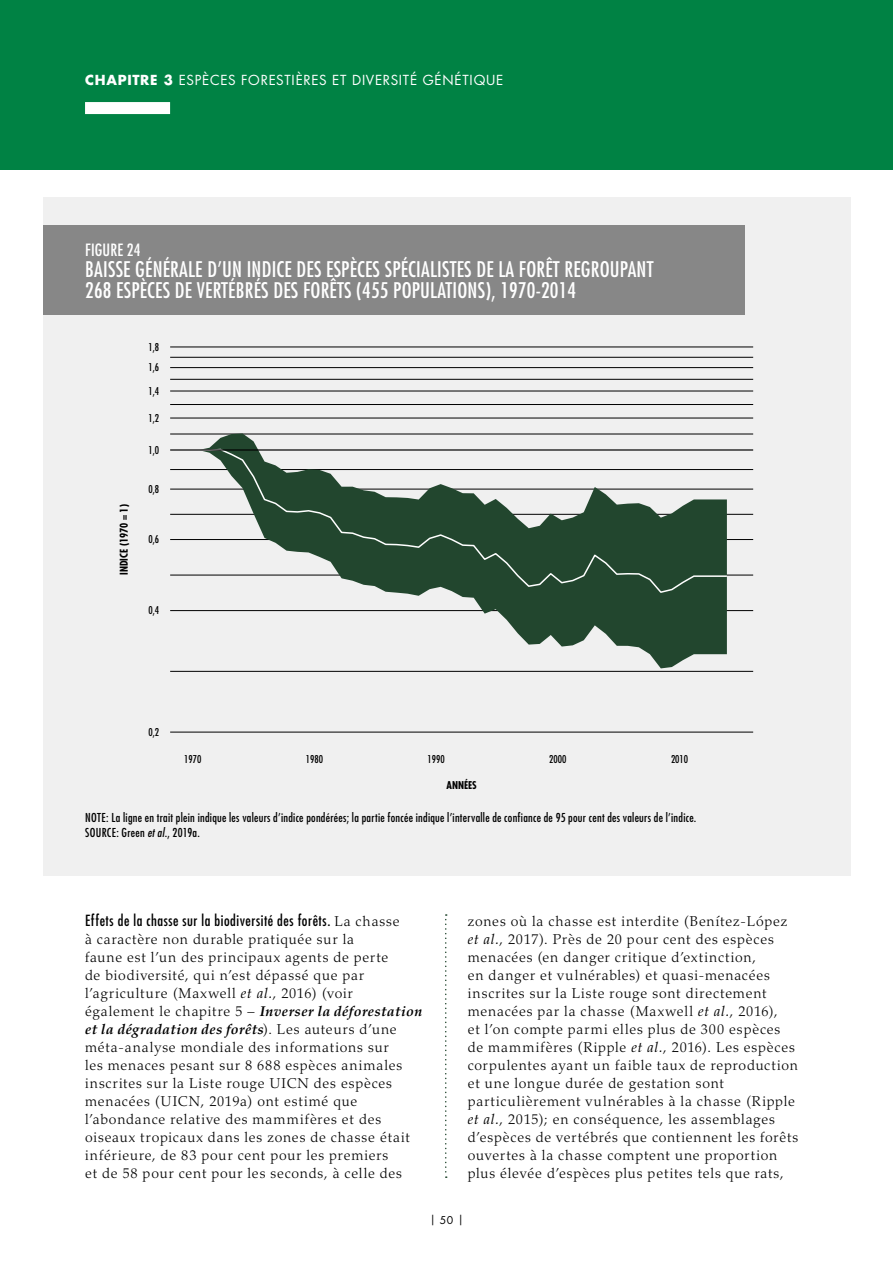
<style>
.page{position:relative;width:893px;height:1263px;background:#fff}
.page>*{position:absolute;margin:0;border:0;box-sizing:border-box;transform-origin:0 0}
.t1{font:condensed 21px/21px "Futura Std";letter-spacing:.01em;color:#fff}
.t2{font:condensed 16.5px "Futura Std";letter-spacing:.01em;color:#fff}
.t3{font:condensed 15px "Futura Std";letter-spacing:.035em;color:#000}
.t4{font:300 14.25px/18px "Palatino LT Std";letter-spacing:.055em;color:#000}
.t5{font:13.5px "Futura Std";letter-spacing:.055em;color:#fff}
.t6{font:condensed 12px/15px "Futura Std";letter-spacing:.025em;color:#000}
.t7{font:condensed 10.5px "Futura Std";color:#000}
.t8{font:700 condensed 10.5px "Futura Std";color:#000}
.t9{font:10.5px "Futura Std";color:#000}
.s1{font-weight:700}
.s2{font-style:italic}
.s3{font-family:"Palatino LT Std";font-weight:300;font-stretch:normal;font-size:14.25px}
.s4{font-weight:400;font-style:italic}
.s5{font-weight:700;font-style:italic}
</style>
<div class="page">
<div style="left:0;top:0;width:893px;height:170px;background:#008244"></div>
<div style="left:85px;top:102px;width:85px;height:12px;background:#fff"></div>
<svg style="left:445px;top:914px;width:2px;height:264px"></svg>
<div style="left:43px;top:197px;width:808px;height:679px;background:#f0f0f0"></div>
<div style="left:43px;top:225px;width:701px;height:90px;background:#878787"></div>
<hr style="left:170px;top:671px;width:583px;height:1px;background:#000">
<hr style="left:170px;top:575px;width:583px;height:1px;background:#000">
<hr style="left:170px;top:514px;width:583px;height:1px;background:#000">
<hr style="left:170px;top:469px;width:583px;height:1px;background:#000">
<hr style="left:170px;top:434px;width:583px;height:1px;background:#000">
<hr style="left:170px;top:404px;width:583px;height:1px;background:#000">
<hr style="left:170px;top:379px;width:583px;height:1px;background:#000">
<hr style="left:170px;top:357px;width:583px;height:1px;background:#000">
<hr style="left:170px;top:732px;width:583px;height:1px;background:#000">
<hr style="left:170px;top:610px;width:583px;height:1px;background:#000">
<hr style="left:170px;top:539px;width:583px;height:1px;background:#000">
<hr style="left:170px;top:489px;width:583px;height:1px;background:#000">
<hr style="left:170px;top:418px;width:583px;height:1px;background:#000">
<hr style="left:170px;top:391px;width:583px;height:1px;background:#000">
<hr style="left:170px;top:367px;width:583px;height:1px;background:#000">
<hr style="left:170px;top:347px;width:583px;height:1px;background:#000">
<svg style="left:198px;top:433px;width:529px;height:235px"></svg>
<svg style="left:197px;top:448px;width:531px;height:146px"></svg>
<hr style="left:170px;top:449px;width:583px;height:2px;background:#000">
<p class="t5" style="left:85px;top:71px;width:420px"><span class="s1">CHAPITRE 3</span> ESPÈCES FORESTIÈRES ET DIVERSITÉ GÉNÉTIQUE</p>
<p class="t2" style="left:85px;top:240px;width:57px">FIGURE 24</p>
<h1 class="t1" style="left:85px;top:259px;width:570px">BAISSE GÉNÉRALE D’UN INDICE DES ESPÈCES SPÉCIALISTES DE LA FORÊT REGROUPANT<br>268 ESPÈCES DE VERTÉBRÉS DES FORÊTS (455 POPULATIONS), 1970-2014</h1>
<p class="t7" style="left:148px;top:340px;width:12px">1,8</p>
<p class="t7" style="left:148px;top:361px;width:12px">1,6</p>
<p class="t7" style="left:148px;top:384px;width:12px">1,4</p>
<p class="t7" style="left:148px;top:411px;width:12px">1,2</p>
<p class="t7" style="left:148px;top:443px;width:12px">1,0</p>
<p class="t8" style="left:117px;top:575px;width:72px;rotate:-90deg">INDICE (1970 = 1)</p>
<p class="t7" style="left:148px;top:483px;width:12px">0,8</p>
<p class="t7" style="left:148px;top:533px;width:12px">0,6</p>
<p class="t7" style="left:148px;top:604px;width:12px">0,4</p>
<p class="t7" style="left:148px;top:725px;width:12px">0,2</p>
<p class="t7" style="left:184px;top:753px;width:19px">1970</p>
<p class="t7" style="left:306px;top:753px;width:19px">1980</p>
<p class="t7" style="left:428px;top:753px;width:19px">1990</p>
<p class="t7" style="left:549px;top:753px;width:19px">2000</p>
<p class="t7" style="left:671px;top:753px;width:19px">2010</p>
<p class="t8" style="left:446px;top:779px;width:32px">ANNÉES</p>
<p class="t6" style="left:85px;top:810px;width:613px">NOTE: La ligne en trait plein indique les valeurs d’indice pondérées; la partie foncée indique l’intervalle de confiance de 95 pour cent des valeurs de l’indice.<br>SOURCE: Green <span class="s2">et al</span>., 2019a.</p>
<p class="t3" style="left:85px;top:911px;width:316px">Effets de la chasse sur la biodiversité des forêts. <span class="s3">La chasse</span></p>
<p class="t4" style="left:85px;top:930px;width:339px">à caractère non durable pratiquée sur la<br>faune est l’un des principaux agents de perte<br>de biodiversité, qui n’est dépassé que par l’agriculture (Maxwell <span class="s4">et al.</span>, 2016) (voir également le chapitre 5 – <span class="s5">Inverser la déforestation et la dégradation des forêts</span>). Les auteurs d’une méta-analyse mondiale des informations sur<br>les menaces pesant sur 8 688 espèces animales inscrites sur la Liste rouge UICN des espèces menacées (UICN, 2019a) ont estimé que l’abondance relative des mammifères et des oiseaux tropicaux dans les zones de chasse était inférieure, de 83 pour cent pour les premiers<br>et de 58 pour cent pour les seconds, à celle des</p>
<p class="t4" style="left:468px;top:912px;width:332px">zones où la chasse est interdite (Benítez-López <span class="s4">et al.</span>, 2017). Près de 20 pour cent des espèces menacées (en danger critique d’extinction,<br>en danger et vulnérables) et quasi-menacées inscrites sur la Liste rouge sont directement menacées par la chasse (Maxwell <span class="s4">et al.</span>, 2016),<br>et l’on compte parmi elles plus de 300 espèces de mammifères (Ripple <span class="s4">et al.</span>, 2016). Les espèces corpulentes ayant un faible taux de reproduction et une longue durée de gestation sont particulièrement vulnérables à la chasse (Ripple <span class="s4">et al.</span>, 2015); en conséquence, les assemblages d’espèces de vertébrés que contiennent les forêts ouvertes à la chasse comptent une proportion plus élevée d’espèces plus petites tels que rats,</p>
<p class="t9" style="left:430px;top:1213px;width:35px">| 50 |</p>
</div>
